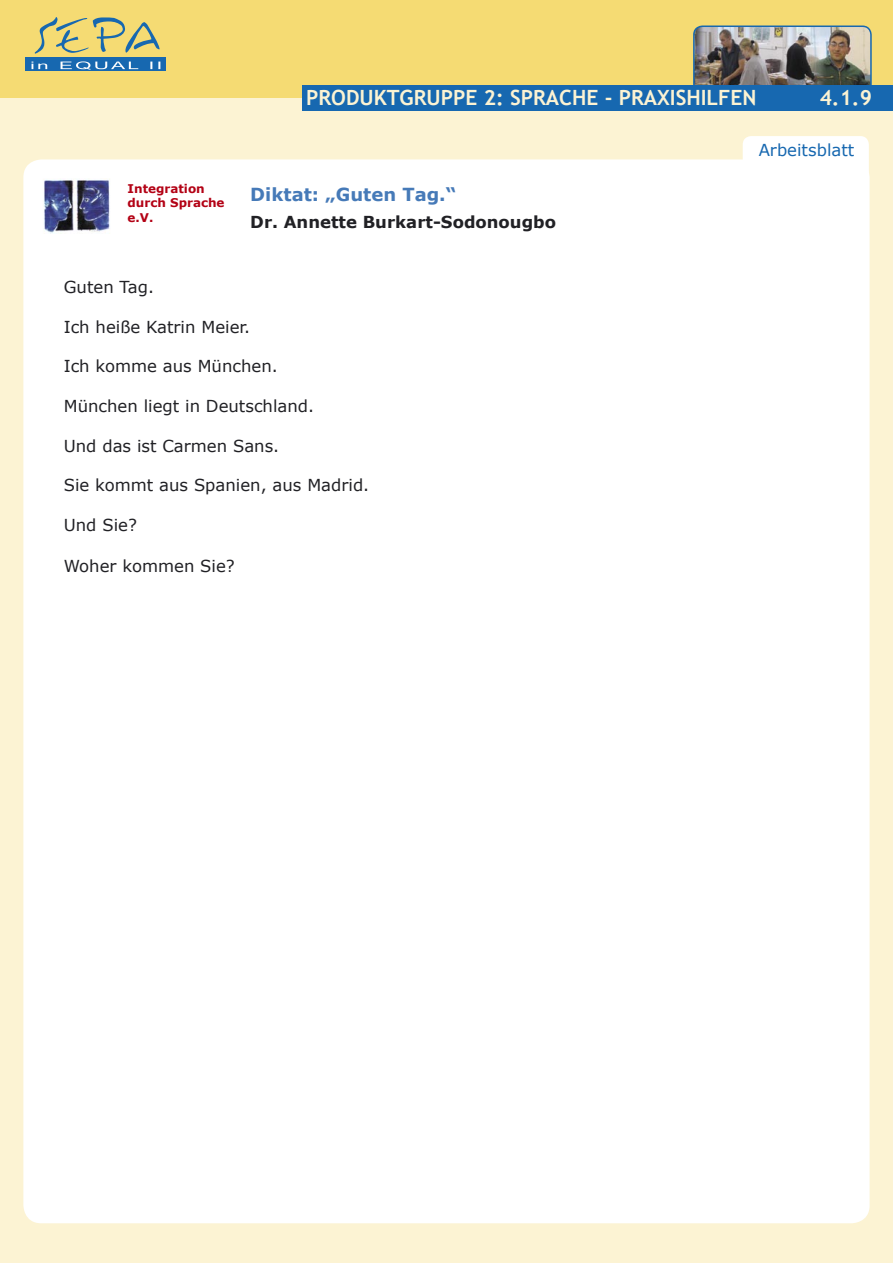
<style>
.page{position:relative;width:893px;height:1263px;background:#fcf3d3}
.page>*{position:absolute;margin:0;border:0;box-sizing:border-box;transform-origin:0 0}
.t1{font:700 21px "Trebuchet MS";color:#fcf3d3}
.t2{font:700 18px "Verdana";color:#467ab8}
.t3{font:16.5px "Verdana";color:#212125}
.Bulletpoints{font:700 16.5px "Verdana";color:#212125}
.t4{font:16.5px "Verdana";color:#1768b0}
.t5{font:700 12px "Verdana";color:#b30215}
</style>
<div class="page">
<div style="left:23px;top:159px;width:847px;height:1064px;background:#fff"></div>
<div style="left:0;top:0;width:893px;height:98px;background:#f5db73"></div>
<img style="left:693px;top:25px;width:179px;height:60px">
<div style="left:302px;top:85px;width:591px;height:26px;background:#1768b0"></div>
<div style="left:26px;top:58px;width:140px;height:13px;background:#1768b0"></div>
<svg style="left:35px;top:17px;width:125px;height:37px"></svg>
<svg style="left:32px;top:61px;width:128px;height:9px"></svg>
<div style="left:743px;top:136px;width:126px;height:44px;background:#fff"></div>
<img style="left:43px;top:178px;width:67px;height:56px">
<p class="t1" style="left:306px;top:84px;width:452px">PRODUKTGRUPPE 2: SPRACHE - PRAXISHILFEN</p>
<p class="t1" style="left:820px;top:84px;width:54px">4.1.9</p>
<p class="t5" style="left:128px;top:181px;width:79px">Integration</p>
<p class="t5" style="left:128px;top:195px;width:99px">durch Sprache</p>
<p class="t5" style="left:128px;top:210px;width:27px">e.V.</p>
<p class="t2" style="left:250px;top:183px;width:208px">Diktat: „Guten Tag.“</p>
<p class="Bulletpoints" style="left:250px;top:212px;width:307px">Dr. Annette Burkart-Sodonougbo</p>
<p class="t3" style="left:64px;top:277px;width:92px">Guten Tag.</p>
<p class="t3" style="left:64px;top:316px;width:188px">Ich heiße Katrin Meier.</p>
<p class="t3" style="left:64px;top:356px;width:216px">Ich komme aus München.</p>
<p class="t3" style="left:64px;top:396px;width:252px">München liegt in Deutschland.</p>
<p class="t3" style="left:64px;top:435px;width:217px">Und das ist Carmen Sans.</p>
<p class="t3" style="left:64px;top:475px;width:307px">Sie kommt aus Spanien, aus Madrid.</p>
<p class="t3" style="left:64px;top:514px;width:75px">Und Sie?</p>
<p class="t3" style="left:64px;top:556px;width:173px">Woher kommen Sie?</p>
<p class="t4" style="left:759px;top:139px;width:97px">Arbeitsblatt</p>
</div>
